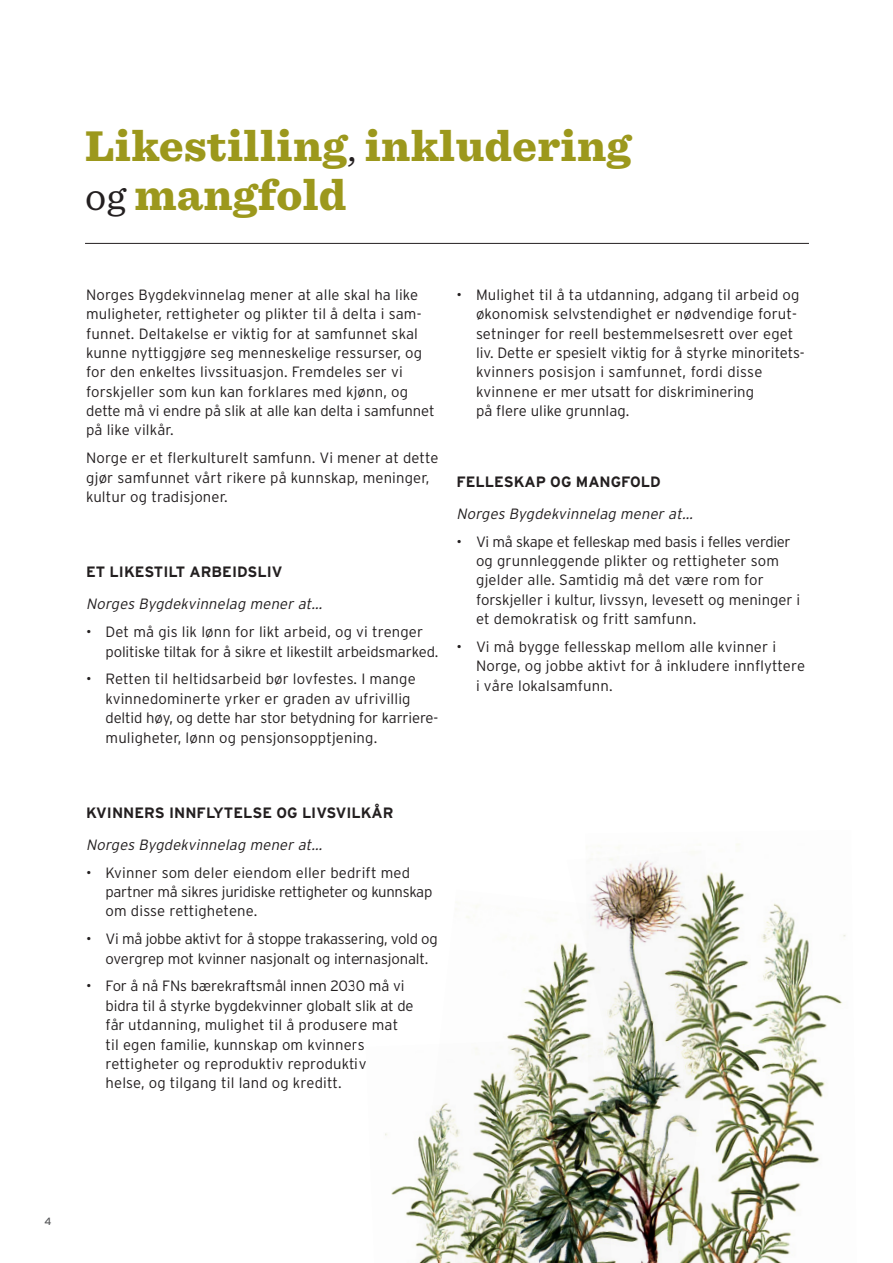
<style>
.page{position:relative;width:893px;height:1263px;background:#fff}
.page>*{position:absolute;margin:0;border:0;box-sizing:border-box;transform-origin:0 0}
.t1{font:900 45px/49.5px "Sentinel";letter-spacing:.01em;color:#9c981c}
.t2{font:700 15px "Interstate RES";color:#231f20}
.t3{font:300 14.85px/19.4px "Interstate RES";letter-spacing:.01em;color:#231f20}
.t4{font:300 14.85px/19.4px "Interstate RES";letter-spacing:-.01em;color:#231f20}
.t5{font:300 14.85px/19.4px "Interstate RES";letter-spacing:-.02em;color:#231f20}
.t6{font:italic 300 14.85px "Interstate RES";letter-spacing:.01em;color:#231f20}
.t7{font:10.5px "Interstate RES";color:#57585a}
.s1{font-weight:400;font-size:41.4px;color:#231f20}
</style>
<div class="page">
<hr style="left:85px;top:243px;width:724px;height:1px;background:#231f20">
<img style="left:616px;top:843px;width:230px;height:420px">
<img style="left:590px;top:850px;width:144px;height:413px">
<img style="left:455px;top:890px;width:265px;height:373px">
<img style="left:385px;top:1037px;width:227px;height:226px">
<h1 class="t1" style="left:85px;top:119px;width:547px">Likestilling<span class="s1">,</span> inkludering <span class="s1">og</span> mangfold</h1>
<p class="t3" style="left:86px;top:285px;width:350px">Norges Bygdekvinnelag mener at alle skal ha like muligheter, rettigheter og plikter til å delta i sam&shy;funnet. Deltakelse er viktig for at samfunnet skal kunne nyttiggjøre seg menneskelige ressurser, og for den enkeltes livssituasjon. Fremdeles ser vi forskjeller som kun kan forklares med kjønn, og dette må vi endre på slik at alle kan delta i samfunnet på like vilkår.</p>
<p class="t3" style="left:86px;top:448px;width:354px">Norge er et flerkulturelt samfunn. Vi mener at dette gjør samfunnet vårt rikere på kunnskap, meninger, kultur og tradisjoner.</p>
<p class="t2" style="left:86px;top:563px;width:198px">ET LIKESTILT ARBEIDSLIV</p>
<p class="t6" style="left:86px;top:596px;width:238px">Norges Bygdekvinnelag mener at…</p>
<p class="t4" style="left:106px;top:622px;width:334px;text-indent:-19px">• Det må gis lik lønn for likt arbeid, og vi trenger politiske tiltak for å sikre et likestilt arbeidsmarked.</p>
<p class="t3" style="left:106px;top:669px;width:334px;text-indent:-19px">• Retten til heltidsarbeid bør lovfestes. I mange kvinnedominerte yrker er graden av ufrivillig deltid høy, og dette har stor betydning for karriere&shy;muligheter, lønn og pensjonsopptjening.</p>
<p class="t3" style="left:476px;top:285px;width:330px;text-indent:-19px">• Mulighet til å ta utdanning, adgang til arbeid og økonomisk selvstendighet er nødvendige forut&shy;setninger for reell bestemmelsesrett over eget liv. Dette er spesielt viktig for å styrke minoritets&shy;kvinners posisjon i samfunnet, fordi disse kvinnene er mer utsatt for diskriminering<br>på flere ulike grunnlag.</p>
<p class="t2" style="left:456px;top:472px;width:206px">FELLESKAP OG MANGFOLD</p>
<p class="t6" style="left:456px;top:505px;width:238px">Norges Bygdekvinnelag mener at…</p>
<p class="t3" style="left:476px;top:532px;width:326px;text-indent:-19px">• Vi må skape et felleskap med basis i felles verdier og grunnleggende plikter og rettigheter som gjelder alle. Samtidig må det være rom for forskjeller i kultur, livssyn, levesett og meninger i et demokratisk og fritt samfunn.</p>
<p class="t3" style="left:476px;top:637px;width:331px;text-indent:-19px">• Vi må bygge fellesskap mellom alle kvinner i<br>Norge, og jobbe aktivt for å inkludere innflyttere i våre lokalsamfunn.</p>
<p class="t2" style="left:86px;top:803px;width:309px">KVINNERS INNFLYTELSE OG LIVSVILKÅR</p>
<p class="t6" style="left:86px;top:836px;width:238px">Norges Bygdekvinnelag mener at…</p>
<p class="t3" style="left:106px;top:862px;width:328px;text-indent:-19px">• Kvinner som deler eiendom eller bedrift med partner må sikres juridiske rettigheter og kunnskap om disse rettighetene.</p>
<p class="t5" style="left:106px;top:929px;width:334px;text-indent:-19px">• Vi må jobbe aktivt for å stoppe trakassering, vold og overgrep mot kvinner nasjonalt og internasjonalt.</p>
<p class="t3" style="left:106px;top:976px;width:310px;text-indent:-19px">• For å nå FNs bærekraftsmål innen 2030 må vi bidra til å styrke bygdekvinner globalt slik at de får utdanning, mulighet til å produsere mat til egen familie, kunnskap om kvinners rettigheter og reproduktiv reproduktiv<br>helse, og tilgang til land og kreditt.</p>
<p class="t7" style="left:45px;top:1215px;width:9px">4</p>
</div>
